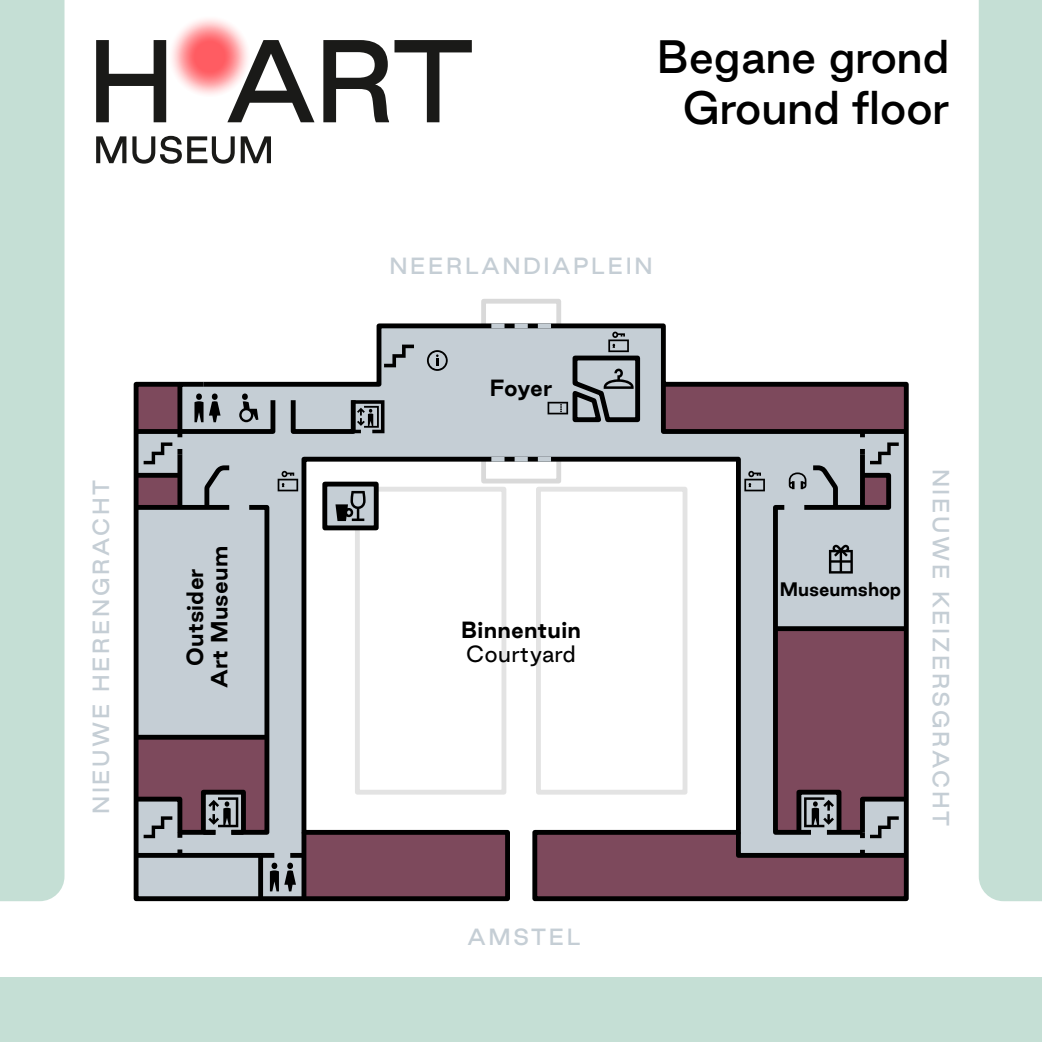
<style>
.page{position:relative;width:1042px;height:1042px;background:#fff}
.page>*{position:absolute;margin:0;border:0;box-sizing:border-box;transform-origin:0 0}
.t1{font:500 42px/50.8px "Good Sans";letter-spacing:-.01em;color:#000;text-align:right}
.t2{font:500 21px "Good Sans";letter-spacing:.12em;color:#c5ced5}
.t3{font:700 21px/24.5px "Good Sans";letter-spacing:.01em;color:#000;text-align:center}
.t4{font:21px "Good Sans";letter-spacing:.005em;color:#000}
.t5{font:700 17.5px "Good Sans";color:#000}
</style>
<div class="page">
<svg style="left:133px;top:323px;width:776px;height:579px"></svg>
<svg style="left:481px;top:459px;width:80px;height:24px"></svg>
<div style="left:355px;top:487px;width:151px;height:307px;border:5px solid #e3e3e3"></div>
<div style="left:536px;top:487px;width:151px;height:307px;border:5px solid #e3e3e3"></div>
<div style="left:491px;top:457px;width:13px;height:5px;background:#c5ced5"></div>
<div style="left:538px;top:457px;width:13px;height:5px;background:#c5ced5"></div>
<div style="left:514px;top:457px;width:14px;height:5px;background:#c5ced5"></div>
<svg style="left:481px;top:299px;width:80px;height:27px"></svg>
<div style="left:491px;top:323px;width:13px;height:5px;background:#c5ced5"></div>
<div style="left:538px;top:323px;width:13px;height:5px;background:#c5ced5"></div>
<div style="left:514px;top:323px;width:14px;height:5px;background:#c5ced5"></div>
<svg style="left:658px;top:379px;width:251px;height:481px"></svg>
<div style="left:136px;top:473px;width:44px;height:5px;background:#000"></div>
<div style="left:325px;top:484px;width:51px;height:44px;background:#c5ced5"></div>
<div style="left:322px;top:482px;width:57px;height:48px;border:5px solid #000"></div>
<svg style="left:335px;top:491px;width:31px;height:30px"></svg>
<div style="left:979px;top:0;width:63px;height:901px;background:#c5dfd5"></div>
<div style="left:0;top:977px;width:1042px;height:65px;background:#c5dfd5"></div>
<div style="left:0;top:0;width:64px;height:901px;background:#c5dfd5"></div>
<svg style="left:227px;top:40px;width:87px;height:82px"></svg>
<svg style="left:96px;top:40px;width:70px;height:82px"></svg>
<svg style="left:96px;top:136px;width:30px;height:27px"></svg>
<svg style="left:241px;top:136px;width:30px;height:27px"></svg>
<svg style="left:132px;top:136px;width:103px;height:28px"></svg>
<svg style="left:323px;top:40px;width:149px;height:82px"></svg>
<svg style="left:168px;top:15px;width:83px;height:83px"></svg>
<p class="t2" style="left:86px;top:814px;width:335px;rotate:-90deg">NIEUWE HERENGRACHT</p>
<p class="t3" style="left:182px;top:688px;width:143px;rotate:-90deg">Outsider<br>Art Museum</p>
<h1 class="t1" style="left:657px;top:31px;width:294px">Begane grond<br>Ground floor</h1>
<p class="t2" style="left:389px;top:250px;width:265px">NEERLANDIAPLEIN</p>
<p class="t3" style="left:490px;top:375px;width:64px">Foyer</p>
<p class="t3" style="left:461px;top:617px;width:121px">Binnentuin</p>
<p class="t4" style="left:466px;top:639px;width:111px">Courtyard</p>
<p class="t2" style="left:468px;top:922px;width:115px">AMSTEL</p>
<p class="t5" style="left:780px;top:576px;width:123px">Museumshop</p>
<p class="t2" style="left:956px;top:469px;width:359px;rotate:90deg">NIEUWE KEIZERSGRACHT</p>
</div>
